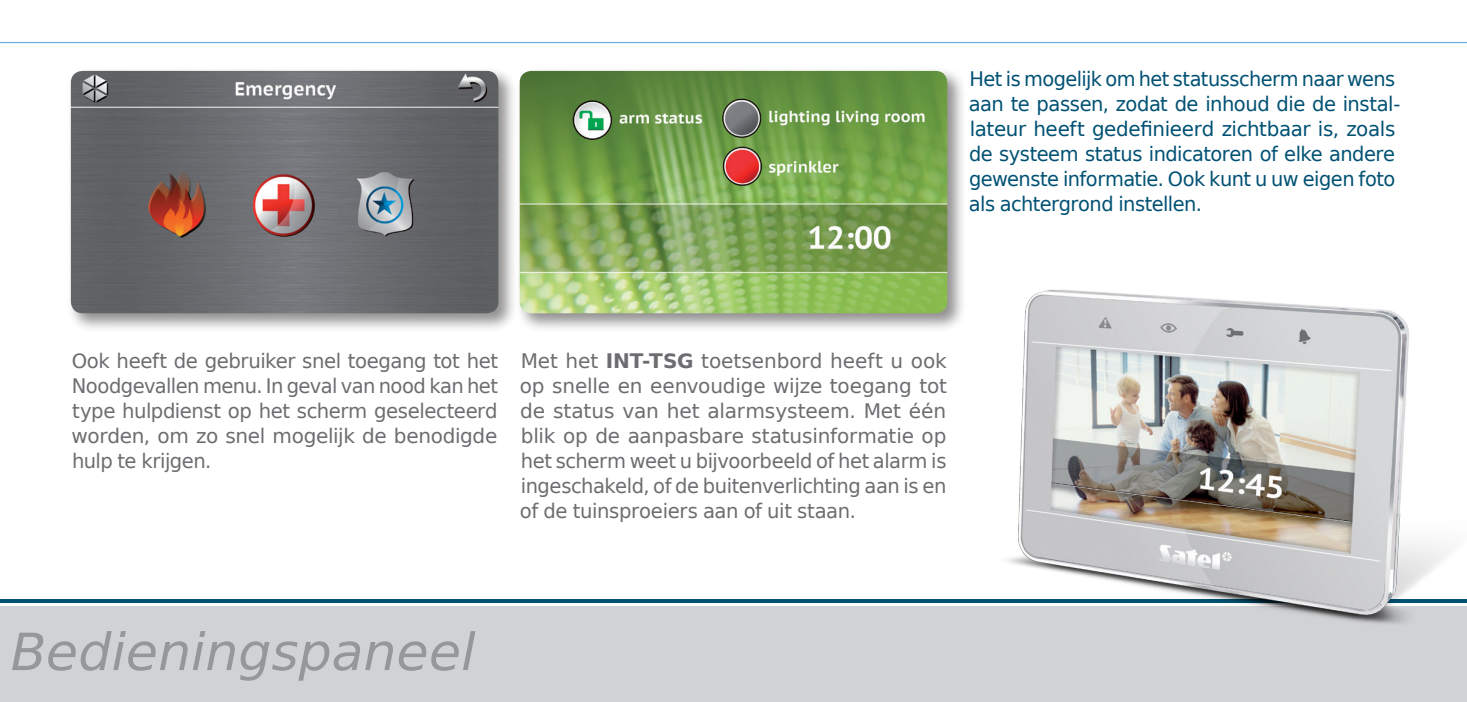
<style>
.page{position:relative;width:1467px;height:702px;background:#fff}
.page>*{position:absolute;margin:0;border:0;box-sizing:border-box;transform-origin:0 0}
.t1{font:italic 51.25px "Prima Sans EU";color:#95979a}
.t2{font:20px/25px "Prima Sans EU";letter-spacing:-.02em;color:#6c6d70;text-align:justify}
.t3{font:20px/25px "Prima Sans EU";letter-spacing:-.025em;color:#005173}
.s1{font-weight:700}
</style>
<div class="page">
<hr style="left:0;top:42px;width:1467px;height:1px;background:#72addd">
<div style="left:0;top:606px;width:1467px;height:96px;background:#d1d2d4"></div>
<hr style="left:0;top:599px;width:1467px;height:3px;background:#005173">
<img style="left:999px;top:289px;width:468px;height:335px">
<div style="left:67px;top:67px;width:451px;height:265px;background:#231f20;opacity:.5"></div>
<img style="left:71px;top:71px;width:427px;height:242px">
<div style="left:516px;top:67px;width:451px;height:265px;background:#231f20;opacity:.5"></div>
<img style="left:520px;top:71px;width:427px;height:242px">
<p class="t3" style="left:969px;top:66px;width:433px">Het is mogelijk om het statusscherm naar wens aan te passen, zodat de inhoud die de instal&shy;lateur heeft gedefinieerd zichtbaar is, zoals de systeem status indicatoren of elke andere gewenste informatie. Ook kunt u uw eigen foto als achtergrond instellen.</p>
<p class="t2" style="left:72px;top:348px;width:428px">Ook heeft de gebruiker snel toegang tot het Noodgevallen menu. In geval van nood kan het type hulpdienst op het scherm geselecteerd worden, om zo snel mogelijk de benodigde hulp te krijgen.</p>
<p class="t2" style="left:520px;top:348px;width:429px">Met het <span class="s1">INT‑TSG</span> toetsenbord heeft u ook op snelle en eenvoudige wijze toegang tot de status van het alarmsysteem. Met één blik op de aanpasbare statusinformatie op het scherm weet u bijvoorbeeld of het alarm is ingeschakeld, of de buitenverlichting aan is en of de tuinsproeiers aan of uit staan.</p>
<h1 class="t1" style="left:11px;top:615px;width:467px">Bedieningspaneel</h1>
</div>
